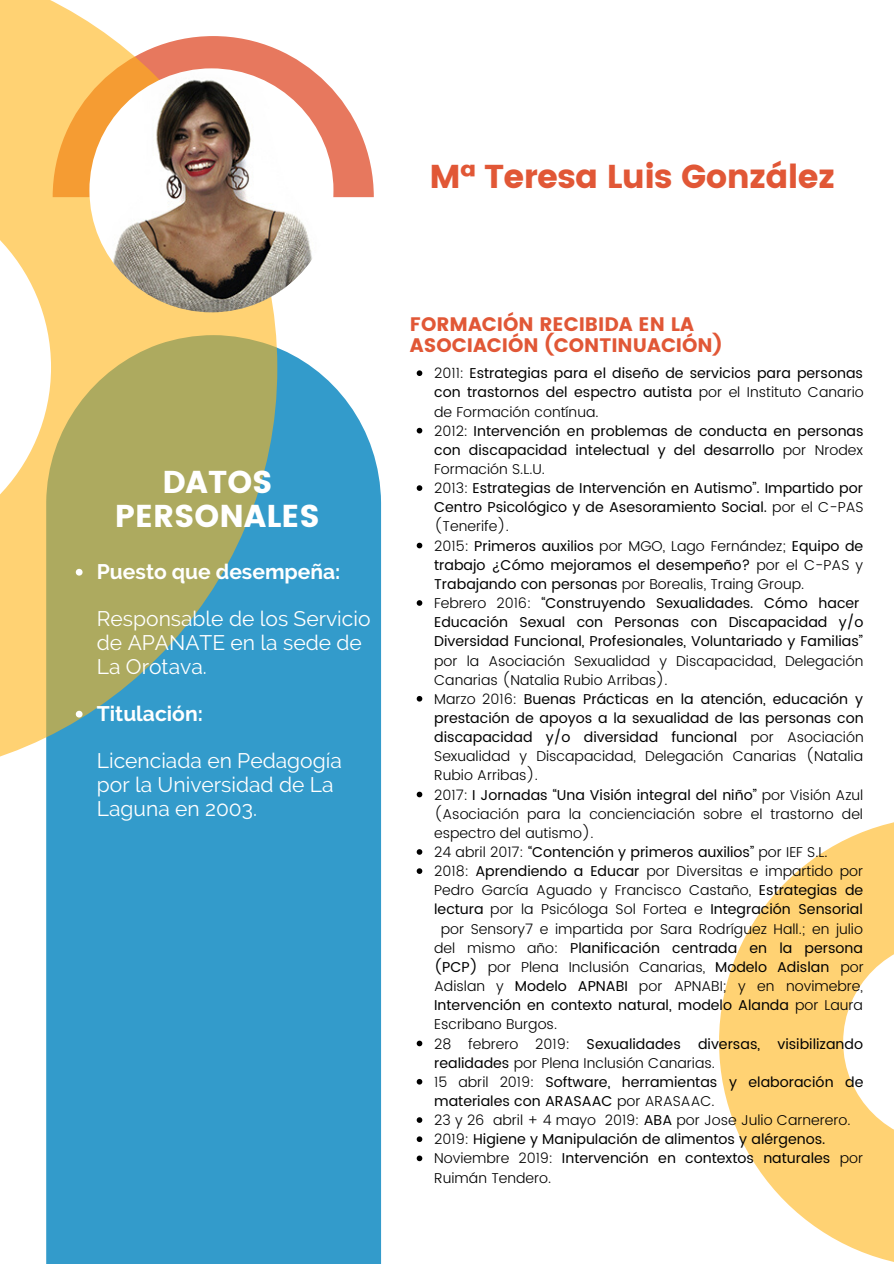
<style>
.page{position:relative;width:894px;height:1264px;background:#fff}
.page>*{position:absolute;margin:0;border:0;box-sizing:border-box;transform-origin:0 0}
.t1{font:33px "Poppins";letter-spacing:-.02em;color:#e15736}
.t2{font:31.5px/33.8px "Poppins";color:#fff;text-align:center}
.t3{font:21px/23.7px "Raleway";color:#fff}
.t4{font:700 21px "Raleway";color:#fff}
.t5{font:19.5px/21.5px "Poppins";color:#e15736}
.t6{font:14.25px/19.2px "Poppins";color:#000}
.t7{font:300 14.25px "Poppins";color:#000}
.s1{font-weight:300}
.s2{font-weight:400}
</style>
<div class="page">
<div style="left:46px;top:348px;width:335px;height:915px;background:#339bcb"></div>
<svg style="left:278px;top:49px;width:96px;height:148px;fill:#e7785e"></svg>
<svg style="left:0;top:0;width:278px;height:778px;background:#baba89"></svg>
<svg style="left:719px;top:822px;width:174px;height:440px;fill:#ffd273"></svg>
<img style="left:89px;top:68px;width:244px;height:244px;border-radius:50%">
<svg style="left:76px;top:569px;width:6px;height:6px"></svg>
<svg style="left:76px;top:710px;width:6px;height:7px"></svg>
<svg style="left:416px;top:370px;width:6px;height:6px"></svg>
<svg style="left:416px;top:428px;width:6px;height:5px"></svg>
<svg style="left:416px;top:485px;width:6px;height:6px"></svg>
<svg style="left:416px;top:542px;width:6px;height:6px"></svg>
<svg style="left:416px;top:600px;width:6px;height:6px"></svg>
<svg style="left:416px;top:696px;width:6px;height:5px"></svg>
<svg style="left:416px;top:791px;width:6px;height:6px"></svg>
<svg style="left:416px;top:849px;width:6px;height:5px"></svg>
<svg style="left:416px;top:868px;width:6px;height:5px"></svg>
<svg style="left:416px;top:1040px;width:6px;height:6px"></svg>
<svg style="left:416px;top:1079px;width:6px;height:5px"></svg>
<svg style="left:416px;top:1117px;width:6px;height:5px"></svg>
<svg style="left:416px;top:1136px;width:6px;height:5px"></svg>
<svg style="left:416px;top:1155px;width:6px;height:6px"></svg>
<h1 class="t1" style="left:429px;top:157px;width:407px">Mª Teresa Luis González</h1>
<h2 class="t2" style="left:115px;top:465px;width:206px">DATOS<br>PERSONALES</h2>
<h3 class="t4" style="left:97px;top:559px;width:245px">Puesto que desempeña:</h3>
<h3 class="t3" style="left:97px;top:607px;width:275px">Responsable de los Servicio de APANATE en la sede de<br>La Orotava.</h3>
<h3 class="t4" style="left:97px;top:701px;width:107px">Titulación:</h3>
<h3 class="t3" style="left:97px;top:749px;width:246px">Licenciada en Pedagogía por la Universidad de La<br>Laguna en 2003.</h3>
<h3 class="t5" style="left:410px;top:313px;width:313px">FORMACIÓN RECIBIDA EN LA<br>ASOCIACIÓN (CONTINUACIÓN)</h3>
<p class="t6" style="left:434px;top:364px;width:431px"><span class="s1">2011:</span> Estrategias para el diseño de servicios para personas con trastornos del espectro autista <span class="s1">por el Instituto Canario de Formación contínua.<br>2012:</span> Intervención en problemas de conducta en personas con discapacidad intelectual y del desarrollo <span class="s1">por Nrodex Formación S.L.U.<br>2013:</span> Estrategias de Intervención en Autismo”. Impartido por Centro Psicológico y de Asesoramiento Social. <span class="s1">por el C-PAS (Tenerife).<br>2015:</span> Primeros auxilios <span class="s1">por MGO, Lago Fernández;</span> Equipo de trabajo ¿Cómo mejoramos el desempeño? <span class="s1">por el C-PAS y </span>Trabajando con personas <span class="s1">por Borealis, Traing Group.<br>Febrero 2016:</span> “Construyendo Sexualidades. Cómo hacer Educación Sexual con Personas con Discapacidad y/o Diversidad Funcional, Profesionales, Voluntariado y Familias”</p>
<p class="t7" style="left:434px;top:652px;width:430px">por la Asociación Sexualidad y Discapacidad, Delegación</p>
<p class="t7" style="left:434px;top:671px;width:235px">Canarias (Natalia Rubio Arribas).</p>
<p class="t6" style="left:434px;top:689px;width:430px"><span class="s1">Marzo 2016:</span> Buenas Prácticas en la atención, educación y</p>
<p class="t6" style="left:434px;top:708px;width:431px">prestación de apoyos a la sexualidad de las personas con</p>
<p class="t6" style="left:434px;top:727px;width:431px">discapacidad y/o diversidad funcional <span class="s1">por Asociación</span></p>
<p class="t7" style="left:434px;top:748px;width:430px">Sexualidad y Discapacidad, Delegación Canarias (Natalia</p>
<p class="t7" style="left:434px;top:767px;width:105px">Rubio Arribas).</p>
<p class="t6" style="left:434px;top:785px;width:430px"><span class="s1">2017:</span> I Jornadas “Una Visión integral del niño” <span class="s1">por Visión Azul</span></p>
<p class="t7" style="left:434px;top:805px;width:430px">(Asociación para la concienciación sobre el trastorno del</p>
<p class="t7" style="left:434px;top:824px;width:161px">espectro del autismo).</p>
<p class="t6" style="left:434px;top:842px;width:395px"><span class="s1">24 abril 2017:</span> “Contención y primeros auxilios” <span class="s1">por IEF S.L.</span></p>
<p class="t7" style="left:434px;top:862px;width:430px">2018: <span class="s2">Aprendiendo a Educar</span> por Diversitas e impartido por</p>
<p class="t7" style="left:434px;top:882px;width:430px">Pedro García Aguado y Francisco Castaño, <span class="s2">Estrategias de</span></p>
<p class="t6" style="left:434px;top:900px;width:430px">lectura <span class="s1">por la Psicóloga Sol Fortea e</span> Integración Sensorial</p>
<p class="t7" style="left:440px;top:920px;width:423px">por Sensory7 e impartida por Sara Rodríguez Hall.; en julio</p>
<p class="t6" style="left:434px;top:938px;width:430px"><span class="s1">del mismo año:</span> Planificación centrada en la persona</p>
<p class="t7" style="left:434px;top:958px;width:431px"><span class="s2">(PCP)</span> por Plena Inclusión Canarias, <span class="s2">Modelo Adislan</span> por</p>
<p class="t7" style="left:434px;top:977px;width:430px">Adislan y <span class="s2">Modelo APNABI</span> por APNABI; y en novimebre,</p>
<p class="t6" style="left:434px;top:995px;width:430px">Intervención en contexto natural, modelo Alanda <span class="s1">por Laura</span></p>
<p class="t7" style="left:434px;top:1016px;width:124px">Escribano Burgos.</p>
<p class="t6" style="left:434px;top:1034px;width:430px"><span class="s1">28 febrero 2019:</span> Sexualidades diversas, visibilizando</p>
<p class="t7" style="left:434px;top:1054px;width:282px"><span class="s2">realidades</span> por Plena Inclusión Canarias.</p>
<p class="t6" style="left:434px;top:1072px;width:430px"><span class="s1">15 abril 2019:</span> Software, herramientas y elaboración de</p>
<p class="t6" style="left:434px;top:1091px;width:282px">materiales con ARASAAC <span class="s1">por ARASAAC.</span></p>
<p class="t7" style="left:434px;top:1111px;width:418px">23 y 26 abril + 4 mayo 2019: <span class="s2">ABA</span> por Jose Julio Carnerero.</p>
<p class="t6" style="left:434px;top:1129px;width:392px"><span class="s1">2019:</span> Higiene y Manipulación de alimentos y alérgenos.</p>
<p class="t6" style="left:434px;top:1148px;width:430px"><span class="s1">Noviembre 2019:</span> Intervención en contextos naturales <span class="s1">por</span></p>
<p class="t7" style="left:434px;top:1169px;width:119px">Ruimán Tendero.</p>
</div>
